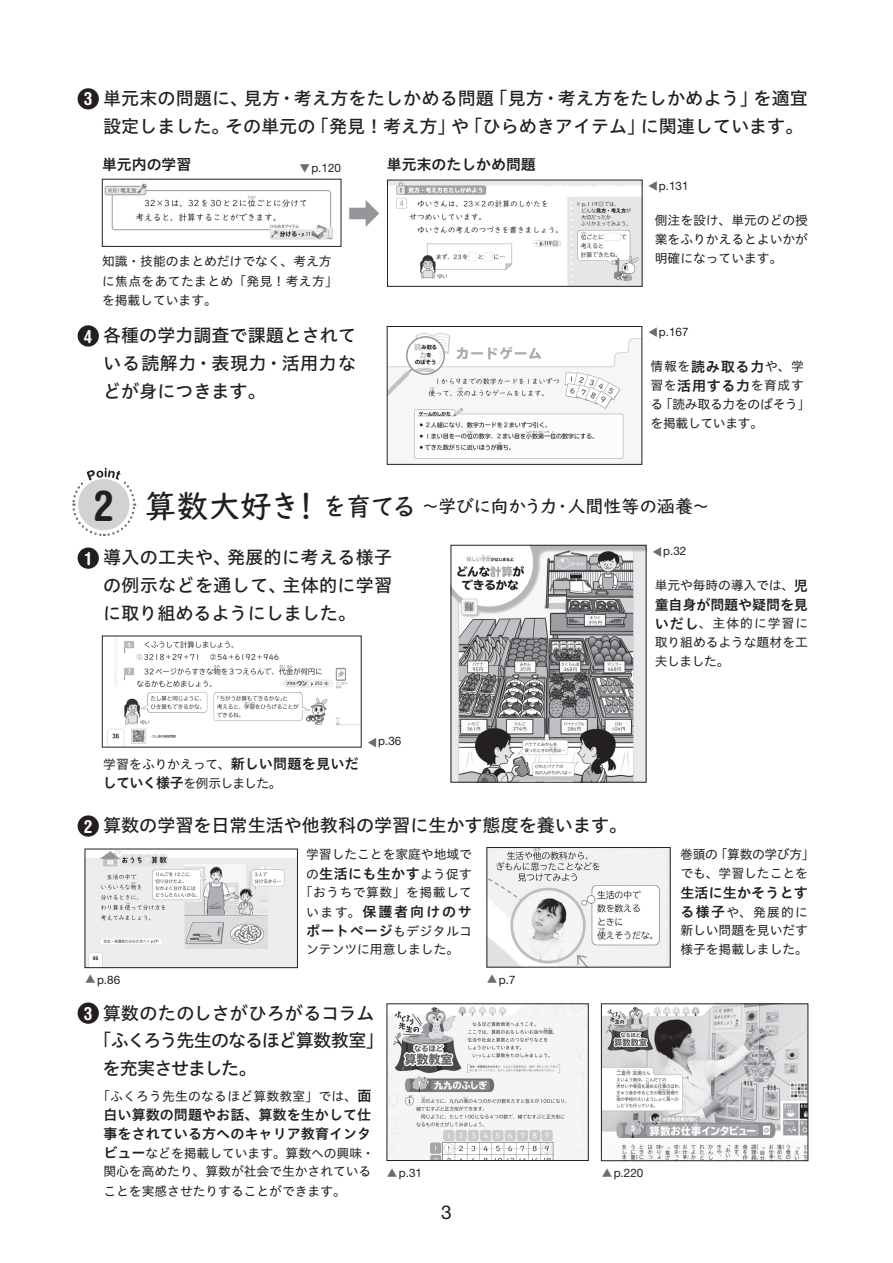
<style>
.page{position:relative;width:893px;height:1263px;background:#fff}
.page>*{position:absolute;margin:0;border:0;box-sizing:border-box;transform-origin:0 0}
.t1{font:800 33px "UD Shin Go Pro";color:#939598}
.t2{font:19.2px "Helvetica Neue LT Std";color:#231f20}
.t3{font:18px/27.6px "Hiragino UD Sans Std N W5";color:#231f20;text-align:justify}
.t4{font:500 18px "UD Digi Kyokasho Pro N";letter-spacing:-.015em;color:#231f20}
.t5{font:18px "Hiragino UD Sans Std N W5";letter-spacing:-.055em;color:#231f20}
.t6{font:18px "Hiragino UD Sans Std N W5";letter-spacing:-.06em;color:#231f20}
.t7{font:700 condensed 18px "Helvetica Rounded";color:#fff}
.t8{font:14.85px "Hiragino UD Sans Std N W6";color:#231f20}
.t9{font:14.1px/19.2px "Hiragino UD Sans Std N W6";letter-spacing:.005em;color:#231f20}
.t10{font:14.1px/19.2px "Hiragino UD Sans Std N W6";letter-spacing:.135em;color:#231f20}
.t11{font:14.1px "Hiragino UD Sans Std N W6";letter-spacing:.025em;color:#231f20}
.t12{font:12.75px/19.2px "Hiragino UD Sans Std N W4";color:#231f20}
.t13{font:12.75px "Hiragino UD Sans Std N W4";letter-spacing:.02em;color:#231f20}
.t14{font:12.75px "Hiragino UD Sans Std N W4";letter-spacing:.04em;color:#231f20}
.t15{font:11.7px "Helvetica Neue LT Std";color:#231f20}
.s1{font-family:"Hiragino UD Sans Std N W5";font-size:10.65px;color:#6c6d70}
.s2{font-family:"Hiragino UD Sans Std N W6";font-size:14.1px}
.s3{font-family:"Helvetica Rounded";font-weight:700;font-stretch:condensed;font-size:42.45px}
.s4{font-size:31.95px}
.s5{font-size:25.5px}
.s6{font-family:"Helvetica Rounded";font-weight:700;font-stretch:condensed;color:#fff}
.s7{font-family:"Hiragino UD Sans Std N W4";font-size:12.75px}
</style>
<div class="page">
<div style="left:78px;top:88px;width:21px;height:21px;background:#231f20;border-radius:50%"></div>
<div style="left:78px;top:325px;width:21px;height:22px;background:#231f20;border-radius:50%"></div>
<div style="left:78px;top:547px;width:21px;height:22px;background:#231f20;border-radius:50%"></div>
<div style="left:78px;top:1002px;width:21px;height:22px;background:#231f20;border-radius:50%"></div>
<div style="left:78px;top:815px;width:21px;height:22px;background:#231f20;border-radius:50%"></div>
<svg style="left:72px;top:468px;width:65px;height:69px"></svg>
<div style="left:78px;top:479px;width:52px;height:51px;background:#d1d2d4;border-radius:50%"></div>
<svg style="left:653px;top:547px;width:8px;height:10px"></svg>
<svg style="left:648px;top:327px;width:9px;height:10px"></svg>
<svg style="left:368px;top:738px;width:8px;height:9px"></svg>
<svg style="left:648px;top:181px;width:9px;height:10px"></svg>
<img style="left:603px;top:1005px;width:203px;height:154px">
<div style="left:601px;top:1003px;width:207px;height:158px;border:1px solid #231f20"></div>
<img style="left:104px;top:183px;width:229px;height:62px">
<div style="left:102px;top:179px;width:239px;height:68px;border:1px solid #231f20"></div>
<img style="left:389px;top:182px;width:251px;height:103px">
<div style="left:387px;top:180px;width:255px;height:107px;border:1px solid #231f20"></div>
<img style="left:389px;top:333px;width:251px;height:126px">
<div style="left:387px;top:326px;width:255px;height:139px;border:1px solid #231f20"></div>
<img style="left:107px;top:641px;width:252px;height:104px">
<img style="left:453px;top:547px;width:191px;height:233px">
<img style="left:87px;top:851px;width:209px;height:115px">
<div style="left:85px;top:849px;width:213px;height:119px;border:1px solid #231f20"></div>
<img style="left:489px;top:849px;width:179px;height:116px">
<div style="left:487px;top:847px;width:183px;height:120px;border:1px solid #231f20"></div>
<img style="left:389px;top:1005px;width:197px;height:154px">
<h3 class="t7" style="left:84px;top:88px;width:10px">3</h3>
<h3 class="t7" style="left:84px;top:325px;width:10px">4</h3>
<h3 class="t3" style="left:103px;top:84px;width:706px">単元末の問題に、見方・考え方をたしかめる問題「見方・考え方をたしかめよう」を適宜設定しました。その単元の「発見！考え方」や「ひらめきアイテム」に関連しています。</h3>
<p class="t8" style="left:102px;top:153px;width:91px">単元内の学習</p>
<p class="t8" style="left:387px;top:153px;width:150px">単元末のたしかめ問題</p>
<p class="t15" style="left:299px;top:161px;width:43px"><span class="s1">▼</span>p.120</p>
<p class="t12" style="left:102px;top:251px;width:237px">知識・技能のまとめだけでなく、考え方に焦点をあてたまとめ「発見！考え方」を掲載しています。</p>
<h1 class="t1" style="left:347px;top:186px;width:34px">➡</h1>
<h3 class="t3" style="left:103px;top:321px;width:254px">各種の学力調査で課題とされている読解力・表現力・活用力などが身につきます。</h3>
<p class="t15" style="left:659px;top:179px;width:31px">p.131</p>
<p class="t12" style="left:655px;top:209px;width:155px;text-align:justify">側注を設け、単元のどの授業をふりかえるとよいかが明確になっています。</p>
<p class="t15" style="left:659px;top:325px;width:31px">p.167</p>
<p class="t12" style="left:650px;top:356px;width:161px">情報を<span class="s2">読み取る力</span>や、学習を<span class="s2">活用する力</span>を育成する「読み取る力をのばそう」を掲載しています。</p>
<h3 class="t4" style="left:94px;top:491px;width:618px"><span class="s3">2</span> <span class="s4">算数大好き！</span> <span class="s5">を育てる</span> ～学びに向かう力・人間性等の涵養～</h3>
<h3 class="t7" style="left:85px;top:547px;width:8px">1</h3>
<h3 class="t3" style="left:103px;top:543px;width:291px">導入の工夫や、発展的に考える様子の例示などを通して、主体的に学習に取り組めるようにしました。</h3>
<p class="t15" style="left:663px;top:544px;width:25px">p.32</p>
<p class="t12" style="left:655px;top:575px;width:155px">単元や毎時の導入では、<span class="s2">児</span></p>
<p class="t9" style="left:655px;top:594px;width:155px">童自身が問題や疑問を見</p>
<p class="t12" style="left:655px;top:614px;width:155px;line-height:18.8px;text-align:justify"><span class="s2">いだし</span>、主体的に学習に取り組めるような題材を工夫しました。</p>
<p class="t12" style="left:103px;top:754px;width:257px">学習をふりかえって、<span class="s2">新しい問題を見いだしていく様子</span>を例示しました。</p>
<p class="t15" style="left:378px;top:734px;width:25px">p.36</p>
<h3 class="t3" style="left:84px;top:811px;width:545px"><span class="s6">2</span> 算数の学習を日常生活や他教科の学習に生かす態度を養います。</h3>
<p class="t15" style="left:85px;top:972px;width:37px"><span class="s1">▲</span>p.86</p>
<p class="t12" style="left:306px;top:844px;width:167px">学習したことを家庭や地域で</p>
<p class="t11" style="left:306px;top:863px;width:167px"><span class="s7">の</span>生活にも生かす<span class="s7">よう促す</span></p>
<p class="t14" style="left:300px;top:882px;width:174px">「おうちで算数」を掲載して</p>
<p class="t10" style="left:306px;top:901px;width:167px"><span class="s7">います。</span>保護者向けのサポートページ<span class="s7">もデジタルコ</span></p>
<p class="t12" style="left:306px;top:939px;width:155px">ンテンツに用意しました。</p>
<h3 class="t7" style="left:84px;top:1002px;width:10px">3</h3>
<h3 class="t3" style="left:103px;top:998px;width:273px">算数のたのしさがひろがるコラム</h3>
<h3 class="t5" style="left:93px;top:1027px;width:292px">「ふくろう先生のなるほど算数教室」</h3>
<h3 class="t6" style="left:103px;top:1054px;width:156px">を充実させました。</h3>
<p class="t15" style="left:487px;top:972px;width:30px"><span class="s1">▲</span>p.7</p>
<p class="t13" style="left:97px;top:1086px;width:276px">「ふくろう先生のなるほど算数教室」では、<span class="s2">面</span></p>
<p class="t9" style="left:103px;top:1104px;width:269px">白い算数の問題やお話、算数を生かして仕事をされている方へのキャリア教育インタ</p>
<p class="t12" style="left:103px;top:1143px;width:273px;line-height:18.8px"><span class="s2">ビュー</span>などを掲載しています。算数への興味・関心を高めたり、算数が社会で生かされていることを実感させたりすることができます。</p>
<p class="t15" style="left:387px;top:1166px;width:37px"><span class="s1">▲</span>p.31</p>
<p class="t15" style="left:602px;top:1166px;width:43px"><span class="s1">▲</span>p.220</p>
<h2 class="t2" style="left:441px;top:1201px;width:12px">3</h2>
<p class="t12" style="left:680px;top:844px;width:136px">巻頭の「算数の学び方」でも、学習したことを</p>
<p class="t9" style="left:680px;top:882px;width:129px">生活に生かそうとす</p>
<p class="t12" style="left:680px;top:902px;width:129px;line-height:18.8px;text-align:justify"><span class="s2">る様子</span>や、発展的に新しい問題を見いだす様子を掲載しました。</p>
</div>
